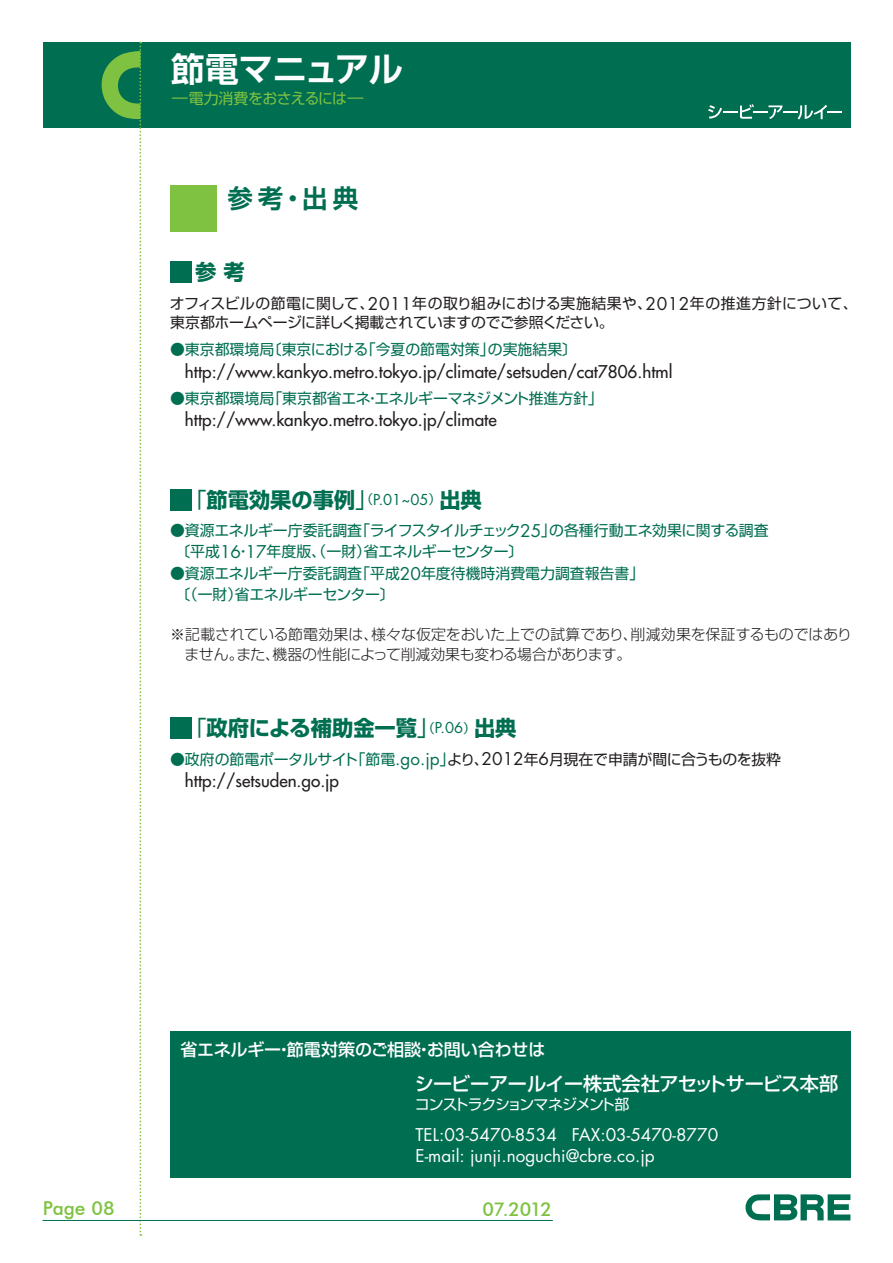
<style>
.page{position:relative;width:893px;height:1263px;background:#fff}
.page>*{position:absolute;margin:0;border:0;box-sizing:border-box;transform-origin:0 0}
.t1{font:700 34.05px "Shin Go Pro De";letter-spacing:-.005em;color:#fff}
.t2{font:700 25.5px "Shin Go Pro De";color:#006e51}
.t3{font:700 21.3px "Shin Go Pro";color:#006e51}
.t4{font:500 19.2px "Shin Go Pro";letter-spacing:-.025em;color:#fff}
.t5{font:500 19.2px "Futura BT";letter-spacing:-.02em;color:#7fc241}
.t6{font:17.1px "Futura";color:#231f20}
.t7{font:17.1px/21.3px "Futura";color:#fff}
.t8{font:500 16.95px "Shin Go Pro";letter-spacing:-.01em;color:#fff}
.t9{font:14.85px/19.2px "Shin Go Pro";letter-spacing:-.015em;color:#231f20}
.t10{font:14.85px/21.3px "Shin Go Pro";color:#006e51}
.t11{font:300 14.85px/19.2px "Shin Go Pro";color:#231f20}
.t12{font:14.85px/21.3px "Shin Go Pro";letter-spacing:-.02em;color:#006e51}
.t13{font:14.85px "Shin Go Pro";letter-spacing:-.075em;color:#fff}
.t14{font:14.85px "Shin Go Pro";letter-spacing:-.035em;color:#7fc241;scale:1.5 1}
.s1{font-family:"Futura";font-size:17.1px}
.s2{font-weight:400}
.s3{font-family:"Futura";font-weight:400;font-size:14.7px}
.s4{color:#006e51}
.s5{font-family:"Futura";font-size:17.1px;color:#006e51}
</style>
<div class="page">
<div style="left:43px;top:43px;width:807px;height:85px;background:#006e51"></div>
<svg style="left:745px;top:1194px;width:105px;height:26px"></svg>
<svg style="left:102px;top:42px;width:39px;height:1194px"></svg>
<hr style="left:43px;top:1220px;width:510px;height:1px;background:#006e51">
<svg style="left:708px;top:104px;width:134px;height:15px"></svg>
<div style="left:170px;top:185px;width:47px;height:47px;background:#7fc241"></div>
<div style="left:170px;top:261px;width:21px;height:22px;background:#006e51"></div>
<div style="left:170px;top:489px;width:21px;height:21px;background:#006e51"></div>
<div style="left:170px;top:717px;width:21px;height:22px;background:#006e51"></div>
<div style="left:170px;top:1031px;width:680px;height:147px;background:#006e51"></div>
<h1 class="t1" style="left:171px;top:41px;width:233px">節電マニュアル</h1>
<p class="t14" style="left:169px;top:87px;width:134px">－電力消費をおさえるには－</p>
<h2 class="t2" style="left:227px;top:177px;width:132px">参考・出典</h2>
<h3 class="t3" style="left:195px;top:255px;width:51px">参考</h3>
<p class="t9" style="left:170px;top:292px;width:689px">オフィスビルの節電に関して、<span class="s1">2011</span>年の取り組みにおける実施結果や、<span class="s1">2012</span>年の推進方針について、東京都ホームページに詳しく掲載されていますのでご参照ください。</p>
<p class="t10" style="left:170px;top:337px;width:409px">●東京都環境局〔東京における「今夏の節電対策」の実施結果〕</p>
<p class="t6" style="left:185px;top:360px;width:489px">http://www.kankyo.metro.tokyo.jp/climate/setsuden/cat7806.html</p>
<p class="t10" style="left:170px;top:386px;width:435px">●東京都環境局「東京都省エネ・エネルギーマネジメント推進方針」</p>
<p class="t6" style="left:185px;top:409px;width:313px">http://www.kankyo.metro.tokyo.jp/climate</p>
<h3 class="t3" style="left:185px;top:483px;width:298px"><span class="s2">「</span>節電効果の事例<span class="s2">」</span><sup>（</sup><span class="s3">P.01~05</span><sup>）</sup>出典</h3>
<p class="t12" style="left:175px;top:518px;width:595px;text-indent:-5px">●資源エネルギー庁委託調査「ライフスタイルチェック<span class="s1">25</span>」の各種行動エネ効果に関する調査〔平成<span class="s1">16</span>・<span class="s1">17</span>年度版、（一財）省エネルギーセンター〕</p>
<p class="t10" style="left:175px;top:561px;width:470px;text-indent:-5px">●資源エネルギー庁委託調査「平成<span class="s1">20</span>年度待機時消費電力調査報告書」〔（一財）省エネルギーセンター〕</p>
<p class="t11" style="left:185px;top:623px;width:669px;text-indent:-14px">※記載されている節電効果は、様々な仮定をおいた上での試算であり、削減効果を保証するものではありません。また、機器の性能によって削減効果も変わる場合があります。</p>
<h3 class="t3" style="left:185px;top:711px;width:333px"><span class="s2">「</span>政府による補助金一覧<span class="s2">」</span><sup>（</sup><span class="s3">P.06</span><sup>）</sup>出典</h3>
<p class="t9" style="left:170px;top:747px;width:612px"><span class="s4">●政府の節電ポータルサイト「節電</span><span class="s5">.go.jp</span><span class="s4">」</span>より、<span class="s1">2012</span>年<span class="s1">6</span>月現在で申請が間に合うものを抜粋</p>
<p class="t6" style="left:185px;top:769px;width:156px">http://setsuden.go.jp</p>
<p class="t5" style="left:43px;top:1196px;width:73px">Page 08</p>
<p class="t8" style="left:180px;top:1036px;width:366px">省エネルギー・節電対策のご相談・お問い合わせは</p>
<p class="t4" style="left:415px;top:1067px;width:425px">シービーアールイー株式会社アセットサービス本部</p>
<p class="t13" style="left:415px;top:1092px;width:216px">コンストラクションマネジメント部</p>
<p class="t7" style="left:415px;top:1124px;width:304px">TEL:03-5470-8534 FAX:03-5470-8770<br>E-mail: junji.noguchi@cbre.co.jp</p>
<p class="t5" style="left:483px;top:1198px;width:71px">07.2012</p>
</div>
